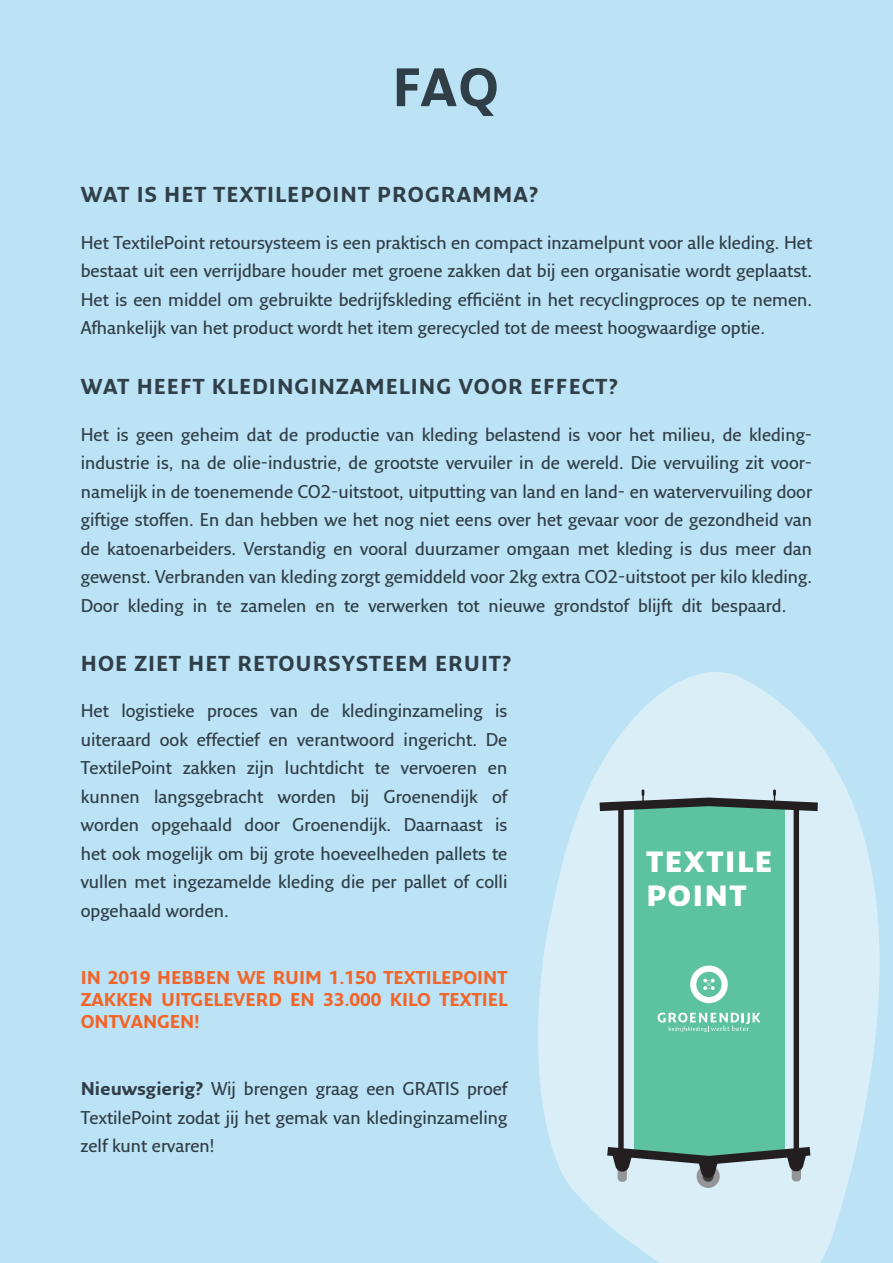
<style>
.page{position:relative;width:893px;height:1263px;background:#fff}
.page>*{position:absolute;margin:0;border:0;box-sizing:border-box;transform-origin:0 0}
.t1{font:700 52.5px "Fresco Sans Std";color:#2f3e47}
.t2{font:900 28.5px/34.2px "Fresco Sans Std";letter-spacing:.065em;color:#fff}
.t3{font:700 21px "Fresco Sans Std";letter-spacing:.05em;color:#2f3e47}
.t4{font:600 18px/28.5px "Fresco Sans Std";color:#2f3e47;text-align:justify}
.t5{font:700 18px/21.6px "Fresco Sans Std";color:#f26428;text-align:justify}
.s1{font-weight:700}
</style>
<div class="page">
<div style="left:1px;top:0;width:892px;height:1263px;background:#bce2f5"></div>
<svg style="left:538px;top:672px;width:342px;height:591px;fill:#daeef8"></svg>
<div style="left:792px;top:1163px;width:9px;height:18px;background:#939598;border-radius:4px"></div>
<svg style="left:600px;top:797px;width:218px;height:367px;background:#78beab"></svg>
<svg style="left:773px;top:789px;width:3px;height:13px"></svg>
<svg style="left:642px;top:789px;width:2px;height:13px"></svg>
<div style="left:697px;top:1165px;width:23px;height:23px;background:#939598;border-radius:50%"></div>
<div style="left:703px;top:1171px;width:10px;height:11px;background:#3e3e3f;border-radius:50%"></div>
<svg style="left:699px;top:1162px;width:19px;height:16px"></svg>
<svg style="left:787px;top:1156px;width:19px;height:15px"></svg>
<div style="left:618px;top:1163px;width:9px;height:19px;background:#939598;border-radius:4px"></div>
<svg style="left:613px;top:1156px;width:19px;height:15px"></svg>
<svg style="left:690px;top:965px;width:38px;height:38px"></svg>
<svg style="left:658px;top:1013px;width:102px;height:19px;background:#8ad3ba"></svg>
<h1 class="t1" style="left:392px;top:54px;width:108px">FAQ</h1>
<p class="t3" style="left:81px;top:181px;width:459px">WAT IS HET TEXTILEPOINT PROGRAMMA?</p>
<p class="t4" style="left:81px;top:228px;width:733px">Het TextilePoint retoursysteem is een praktisch en compact inzamelpunt voor alle kleding. Het bestaat uit een verrijdbare houder met groene zakken dat bij een organisatie wordt geplaatst.<br>Het is een middel om gebruikte bedrijfskleding efficiënt in het recyclingproces op te nemen.<br>Afhankelijk van het product wordt het item gerecycled tot de meest hoogwaardige optie.</p>
<p class="t3" style="left:81px;top:373px;width:539px">WAT HEEFT KLEDINGINZAMELING VOOR EFFECT?</p>
<p class="t4" style="left:81px;top:420px;width:733px">Het is geen geheim dat de productie van kleding belastend is voor het milieu, de kleding&shy;industrie is, na de olie-industrie, de grootste vervuiler in de wereld. Die vervuiling zit voor&shy;namelijk in de toenemende CO2-uitstoot, uitputting van land en land- en watervervuiling door giftige stoffen. En dan hebben we het nog niet eens over het gevaar voor de gezondheid van de katoenarbeiders. Verstandig en vooral duurzamer omgaan met kleding is dus meer dan gewenst. Verbranden van kleding zorgt gemiddeld voor 2kg extra CO2-uitstoot per kilo kleding.<br>Door kleding in te zamelen en te verwerken tot nieuwe grondstof blijft dit bespaard.</p>
<p class="t3" style="left:81px;top:650px;width:432px">HOE ZIET HET RETOURSYSTEEM ERUIT?</p>
<p class="t4" style="left:81px;top:696px;width:428px">Het logistieke proces van de kledinginzameling is uiteraard ook effectief en verantwoord ingericht. De TextilePoint zakken zijn luchtdicht te vervoeren en kunnen langsgebracht worden bij Groenendijk of worden opgehaald door Groenendijk. Daarnaast is het ook mogelijk om bij grote hoeveelheden pallets te vullen met ingezamelde kleding die per pallet of colli opgehaald worden.</p>
<h2 class="t2" style="left:646px;top:843px;width:127px">TEXTILE<br>POINT</h2>
<p class="t5" style="left:81px;top:967px;width:428px">IN 2019 HEBBEN WE RUIM 1.150 TEXTILEPOINT ZAKKEN UITGELEVERD EN 33.000 KILO TEXTIEL ONTVANGEN!</p>
<p class="t4" style="left:81px;top:1074px;width:428px"><span class="s1">Nieuwsgierig?</span> Wij brengen graag een GRATIS proef TextilePoint zodat jij het gemak van kledinginzameling zelf kunt ervaren!</p>
</div>
